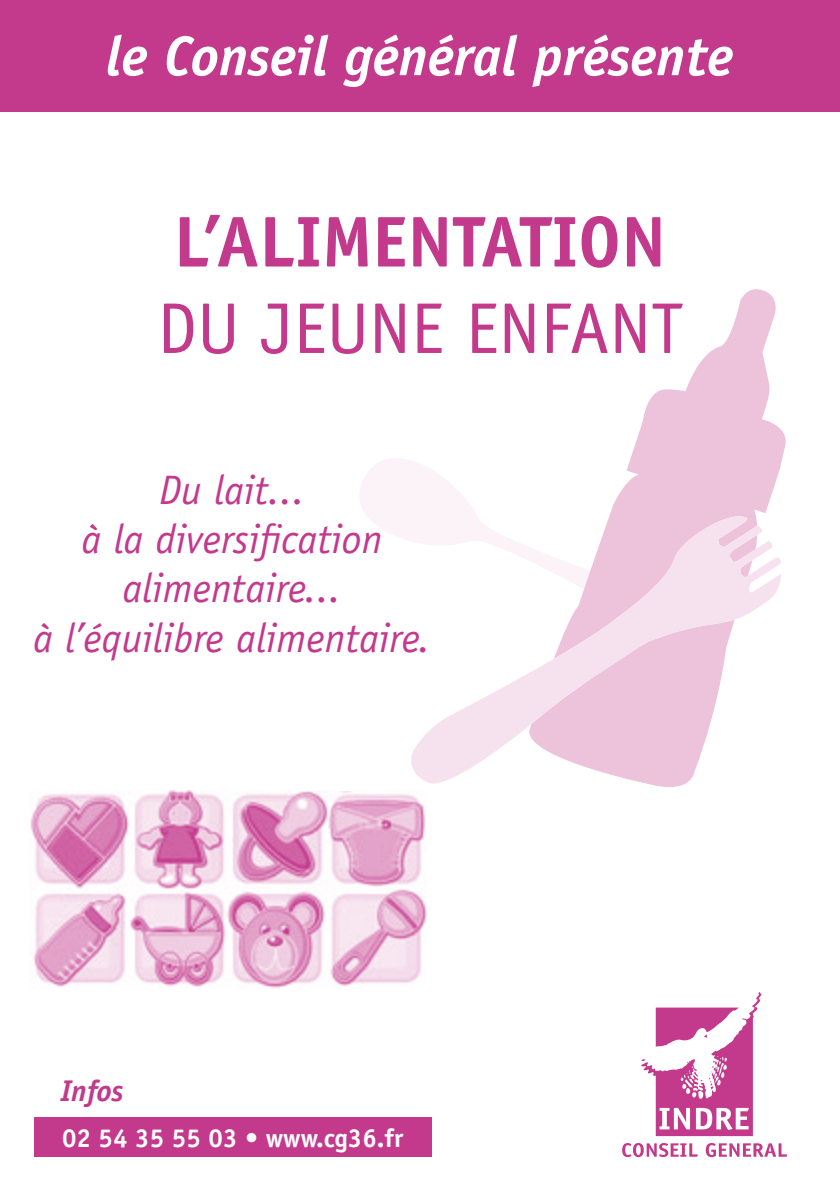
<style>
.page{position:relative;width:840px;height:1191px;background:#fff}
.page>*{position:absolute;margin:0;border:0;box-sizing:border-box;transform-origin:0 0}
.t1{font:700 72px "Officina Sans";color:#c3398c}
.t2{font:72px "Officina Sans";color:#c3398c}
.t3{font:italic 700 56px "Officina Sans";color:#fff}
.t4{font:italic 41.2px/49.4px "Officina Sans";color:#c3398c;text-align:center}
.t5{font:italic 700 30px "Officina Sans";color:#c3398c}
.t6{font:700 26px "Officina Sans";color:#fff}
</style>
<div class="page">
<svg style="left:609px;top:289px;width:177px;height:498px;fill:#edc3dc"></svg>
<svg style="left:411px;top:516px;width:370px;height:267px"></svg>
<svg style="left:622px;top:1143px;width:75px;height:14px"></svg>
<svg style="left:705px;top:1143px;width:81px;height:14px"></svg>
<svg style="left:641px;top:992px;width:120px;height:144px"></svg>
<div style="left:34px;top:1117px;width:397px;height:40px;background:#c3398c"></div>
<div style="left:0;top:0;width:839px;height:111px;background:#c3398c"></div>
<svg style="left:360px;top:458px;width:230px;height:227px"></svg>
<div style="left:418px;top:645px;width:9px;height:9px;border:3px solid #fff;border-radius:50%"></div>
<img style="left:30px;top:790px;width:396px;height:199px">
<h2 class="t3" style="left:106px;top:22px;width:628px">le Conseil général présente</h2>
<h1 class="t1" style="left:173px;top:197px;width:494px">L’ALIMENTATION</h1>
<h1 class="t2" style="left:157px;top:286px;width:527px">DU JEUNE ENFANT</h1>
<p class="t4" style="left:33px;top:465px;width:399px">Du lait...<br>à la diversification alimentaire...<br>à l’équilibre alimentaire.</p>
<p class="t5" style="left:61px;top:1072px;width:64px">Infos</p>
<p class="t6" style="left:62px;top:1122px;width:343px">02 54 35 55 03 • www.cg36.fr</p>
</div>
